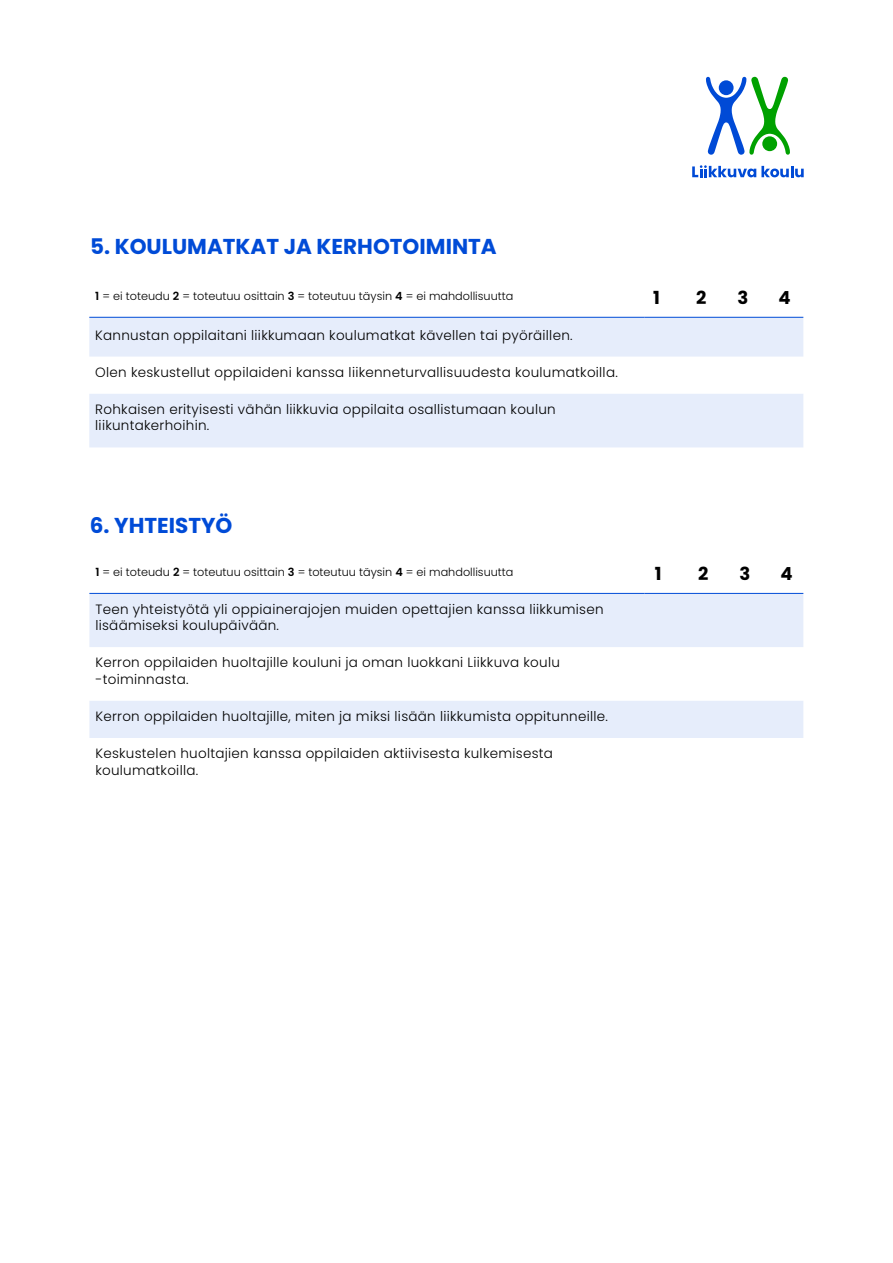
<style>
.page{position:relative;width:893px;height:1263px;background:#fff}
.page>*{position:absolute;margin:0;border:0;box-sizing:border-box;transform-origin:0 0}
.t1{font:700 21.45px "Poppins";color:#004bd7}
.t2{font:700 18px "Poppins";color:#000}
.leipis_laatikot_2{font:300 13.5px/16.5px "Poppins";letter-spacing:.02em;color:#000}
.leipis_selite{font:300 11.25px "Poppins";color:#000}
.s1{font-weight:600}
</style>
<div class="page">
<svg style="left:706px;top:76px;width:84px;height:79px"></svg>
<svg style="left:692px;top:165px;width:112px;height:12px"></svg>
<div style="left:89px;top:594px;width:714px;height:53px;background:#e6edfb"></div>
<div style="left:89px;top:701px;width:714px;height:37px;background:#e6edfb"></div>
<hr style="left:89px;top:593px;width:556px;height:1px;background:#004bd7">
<hr style="left:645px;top:593px;width:158px;height:1px;background:#004bd7">
<div style="left:89px;top:318px;width:714px;height:39px;background:#e6edfb"></div>
<div style="left:89px;top:394px;width:714px;height:53px;background:#e6edfb"></div>
<hr style="left:89px;top:317px;width:556px;height:1px;background:#004bd7">
<hr style="left:645px;top:317px;width:158px;height:1px;background:#004bd7">
<h2 class="t1" style="left:90px;top:234px;width:408px">5. KOULUMATKAT JA KERHOTOIMINTA</h2>
<p class="leipis_selite" style="left:95px;top:289px;width:420px"><span class="s1">1</span> = ei toteudu <span class="s1">2</span> = toteutuu osittain <span class="s1">3</span> = toteutuu täysin <span class="s1">4</span> = ei mahdollisuutta</p>
<p class="leipis_laatikot_2" style="left:95px;top:327px;width:479px">Kannustan oppilaitani liikkumaan koulumatkat kävellen tai pyöräillen.</p>
<p class="leipis_laatikot_2" style="left:95px;top:364px;width:524px">Olen keskustellut oppilaideni kanssa liikenneturvallisuudesta koulumatkoilla.</p>
<p class="leipis_laatikot_2" style="left:95px;top:401px;width:462px">Rohkaisen erityisesti vähän liikkuvia oppilaita osallistumaan koulun liikuntakerhoihin.</p>
<h1 class="t1" style="left:90px;top:513px;width:144px">6. YHTEISTYÖ</h1>
<p class="leipis_selite" style="left:95px;top:565px;width:420px"><span class="s1">1</span> = ei toteudu <span class="s1">2</span> = toteutuu osittain <span class="s1">3</span> = toteutuu täysin <span class="s1">4</span> = ei mahdollisuutta</p>
<p class="leipis_laatikot_2" style="left:95px;top:601px;width:510px">Teen yhteistyötä yli oppiainerajojen muiden opettajien kanssa liikkumisen lisäämiseksi koulupäivään.</p>
<p class="leipis_laatikot_2" style="left:95px;top:654px;width:466px">Kerron oppilaiden huoltajille kouluni ja oman luokkani Liikkuva koulu -toiminnasta.</p>
<p class="leipis_laatikot_2" style="left:95px;top:708px;width:514px">Kerron oppilaiden huoltajille, miten ja miksi lisään liikkumista oppitunneille.</p>
<p class="leipis_laatikot_2" style="left:95px;top:745px;width:459px">Keskustelen huoltajien kanssa oppilaiden aktiivisesta kulkemisesta koulumatkoilla.</p>
<h2 class="t2" style="left:653px;top:287px;width:8px">1</h2>
<h2 class="t2" style="left:696px;top:287px;width:12px">2</h2>
<h2 class="t2" style="left:737px;top:287px;width:12px">3</h2>
<h2 class="t2" style="left:779px;top:287px;width:14px">4</h2>
<h2 class="t2" style="left:655px;top:563px;width:8px">1</h2>
<h2 class="t2" style="left:698px;top:563px;width:12px">2</h2>
<h2 class="t2" style="left:739px;top:563px;width:12px">3</h2>
<h2 class="t2" style="left:780px;top:563px;width:14px">4</h2>
</div>
